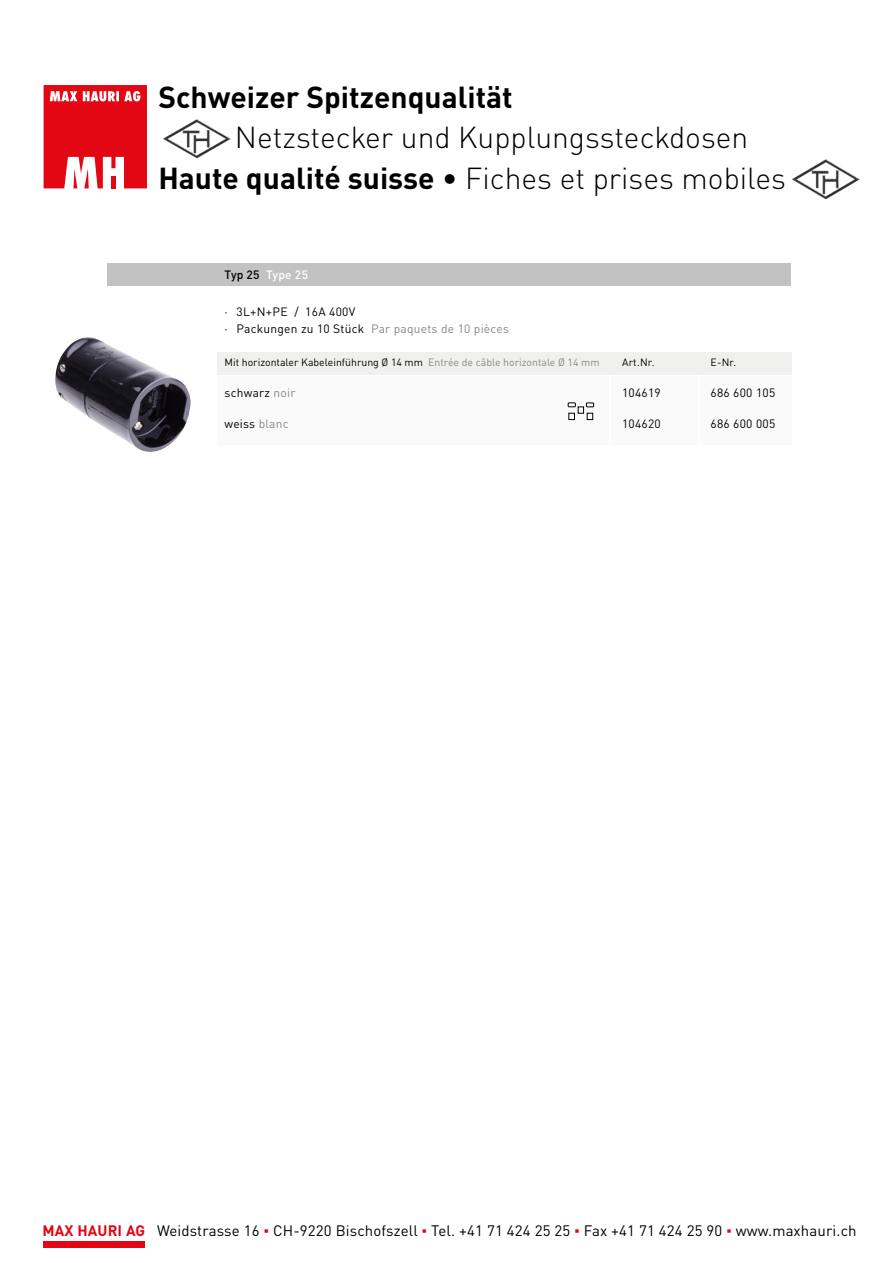
<style>
.page{position:relative;width:893px;height:1263px;background:#fff}
.page>*{position:absolute;margin:0;border:0;box-sizing:border-box;transform-origin:0 0}
.t1{font:300 30px/40.5px "DINOT";color:#000}
.t2{font:700 30px "DINOT";color:#000}
.t3{font:15px "DINOT";letter-spacing:.01em;color:#000}
.t4{font:12px/16.5px "DINOT";letter-spacing:.02em;color:#000}
.t5{font:500 12px "DINOT";letter-spacing:.02em;color:#fff}
.t6{font:10.5px "DINOT";color:#000}
.s1{font-weight:700}
.s2{font-weight:500}
.s3{color:#000}
.s4{color:#878787}
.s5{font-weight:700;color:#e30613}
.s6{font-family:"Arial";font-weight:900;color:#e30613}
</style>
<div class="page">
<div style="left:107px;top:264px;width:684px;height:22px;background:#c2c2c2"></div>
<div style="left:217px;top:352px;width:574px;height:23px;background:#f0f0ef"></div>
<div style="left:217px;top:376px;width:574px;height:68px;background:#fafafa"></div>
<hr style="left:609px;top:375px;width:2px;height:73px;background:#fff">
<hr style="left:699px;top:375px;width:1px;height:73px;background:#fff">
<div style="left:569px;top:413px;width:6px;height:7px;border:1px solid #000"></div>
<svg style="left:568px;top:403px;width:26px;height:10px"></svg>
<div style="left:587px;top:413px;width:6px;height:7px;border:1px solid #000"></div>
<img style="left:55px;top:337px;width:136px;height:115px">
<div style="left:44px;top:1241px;width:101px;height:6px;background:#e30613"></div>
<svg style="left:44px;top:85px;width:103px;height:103px"></svg>
<img style="left:163px;top:119px;width:68px;height:40px">
<img style="left:792px;top:159px;width:68px;height:40px">
<h1 class="t2" style="left:158px;top:78px;width:356px">Schweizer Spitzenqualität</h1>
<h1 class="t1" style="left:158px;top:117px;width:629px;text-indent:76px">Netzstecker und Kupplungssteckdosen<br><span class="s1">Haute qualité suisse</span> <span class="s2">•</span> Fiches et prises mobiles</h1>
<p class="t5" style="left:225px;top:267px;width:85px"><span class="s3">Typ 25</span> Type 25</p>
<p class="t4" style="left:225px;top:303px;width:286px">· 3L+N+PE / 16A 400V<br>· Packungen zu 10 Stück <span class="s4">Par paquets de 10 pièces</span></p>
<p class="t6" style="left:225px;top:356px;width:377px">Mit horizontaler Kabeleinführung Ø 14 mm <span class="s4">Entrée de câble horizontale Ø 14 mm</span></p>
<p class="t6" style="left:622px;top:356px;width:34px">Art.Nr.</p>
<p class="t6" style="left:711px;top:356px;width:27px">E-Nr.</p>
<p class="t4" style="left:225px;top:384px;width:72px">schwarz <span class="s4">noir</span></p>
<p class="t4" style="left:622px;top:384px;width:40px">104619</p>
<p class="t4" style="left:711px;top:384px;width:66px">686 600 105</p>
<p class="t4" style="left:225px;top:416px;width:66px">weiss <span class="s4">blanc</span></p>
<p class="t4" style="left:622px;top:416px;width:40px">104620</p>
<p class="t4" style="left:711px;top:416px;width:66px">686 600 005</p>
<p class="t3" style="left:43px;top:1221px;width:816px"><span class="s5">MAX HAURI AG</span> Weidstrasse 16 <span class="s6">▪</span> CH-9220 Bischofszell <span class="s6">▪</span> Tel. +41 71 424 25 25 <span class="s6">▪</span> Fax +41 71 424 25 90 <span class="s6">▪</span> www.maxhauri.ch</p>
</div>
